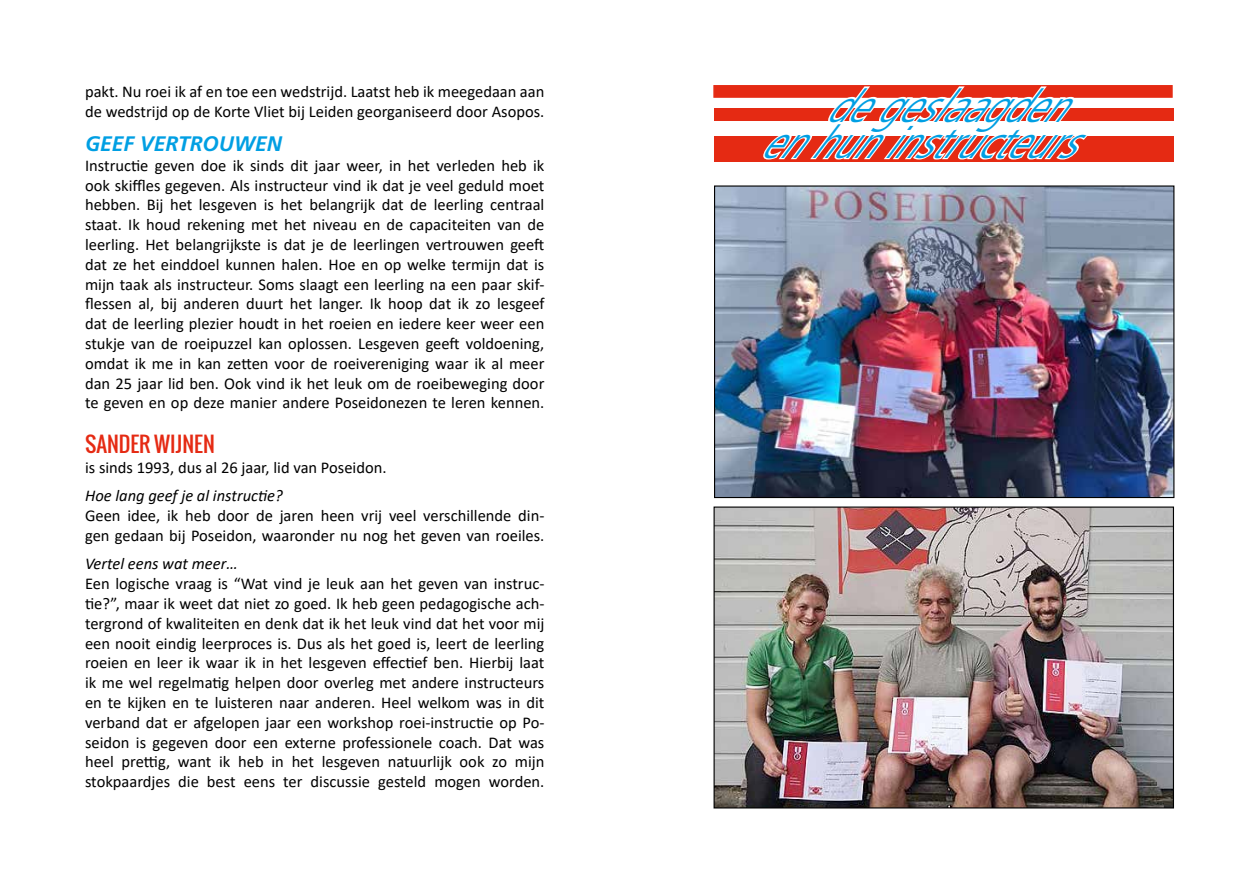
<style>
.page{position:relative;width:1259px;height:893px;background:#fff}
.page>*{position:absolute;margin:0;border:0;box-sizing:border-box;transform-origin:0 0}
.t1{font:italic 300 condensed 45px/36px "Frutiger LT Std";color:#009fe3;text-align:right}
.t2{font:italic 700 21px "Frutiger LT Std";color:#009fe3}
.t3{font:21px "Oswald";color:#e52a13}
.t4{font:16.5px/19.8px "Calibri";color:#000}
.t5{font:italic 16.5px "Calibri";color:#000}
</style>
<div class="page">
<div style="left:713px;top:85px;width:459px;height:13px;background:#e52a13;border:2px solid #e52a13"></div>
<div style="left:714px;top:108px;width:459px;height:13px;background:#e52a13"></div>
<div style="left:714px;top:136px;width:459px;height:26px;background:#e52a13"></div>
<svg style="left:755px;top:85px;width:338px;height:75px"></svg>
<img style="left:716px;top:187px;width:456px;height:309px">
<div style="left:714px;top:185px;width:460px;height:313px;border:1px solid #000"></div>
<img style="left:715px;top:508px;width:457px;height:298px">
<div style="left:713px;top:506px;width:461px;height:302px;border:1px solid #000"></div>
<p class="t4" style="left:85px;top:82px;width:461px">pakt. Nu roei ik af en toe een wedstrijd. Laatst heb ik meegedaan aan de wedstrijd op de Korte Vliet bij Leiden georganiseerd door Asopos.</p>
<p class="t2" style="left:85px;top:131px;width:198px">GEEF VERTROUWEN</p>
<p class="t4" style="left:85px;top:155px;width:461px;text-align:justify">Instructie geven doe ik sinds dit jaar weer, in het verleden heb ik ook skiffles gegeven. Als instructeur vind ik dat je veel geduld moet hebben. Bij het lesgeven is het belangrijk dat de leerling centraal staat. Ik houd rekening met het niveau en de capaciteiten van de leerling. Het belangrijkste is dat je de leerlingen vertrouwen geeft dat ze het einddoel kunnen halen. Hoe en op welke termijn dat is mijn taak als instructeur. Soms slaagt een leerling na een paar skif&shy;flessen al, bij anderen duurt het langer. Ik hoop dat ik zo lesgeef dat de leerling plezier houdt in het roeien en iedere keer weer een stukje van de roeipuzzel kan oplossen. Lesgeven geeft voldoening, omdat ik me in kan zetten voor de roeivereniging waar ik al meer dan 25 jaar lid ben. Ook vind ik het leuk om de roeibeweging door te geven en op deze manier andere Poseidonezen te leren kennen.</p>
<p class="t3" style="left:85px;top:428px;width:131px">SANDER WIJNEN</p>
<p class="t4" style="left:85px;top:457px;width:303px">is sinds 1993, dus al 26 jaar, lid van Poseidon.</p>
<p class="t5" style="left:85px;top:484px;width:199px">Hoe lang geef je al instructie?</p>
<p class="t4" style="left:85px;top:505px;width:461px">Geen idee, ik heb door de jaren heen vrij veel verschillende din&shy;gen gedaan bij Poseidon, waaronder nu nog het geven van roeiles.</p>
<p class="t5" style="left:85px;top:552px;width:154px">Vertel eens wat meer…</p>
<p class="t4" style="left:85px;top:573px;width:461px;text-align:justify">Een logische vraag is “Wat vind je leuk aan het geven van instruc&shy;tie?”, maar ik weet dat niet zo goed. Ik heb geen pedagogische ach&shy;tergrond of kwaliteiten en denk dat ik het leuk vind dat het voor mij een nooit eindig leerproces is. Dus als het goed is, leert de leerling roeien en leer ik waar ik in het lesgeven effectief ben. Hierbij laat ik me wel regelmatig helpen door overleg met andere instructeurs en te kijken en te luisteren naar anderen. Heel welkom was in dit verband dat er afgelopen jaar een workshop roei-instructie op Po&shy;seidon is gegeven door een externe professionele coach. Dat was heel prettig, want ik heb in het lesgeven natuurlijk ook zo mijn stokpaardjes die best eens ter discussie gesteld mogen worden.</p>
<h1 class="t1" style="left:759px;top:89px;width:354px">degeslaagden enhuninstructeurs</h1>
</div>
